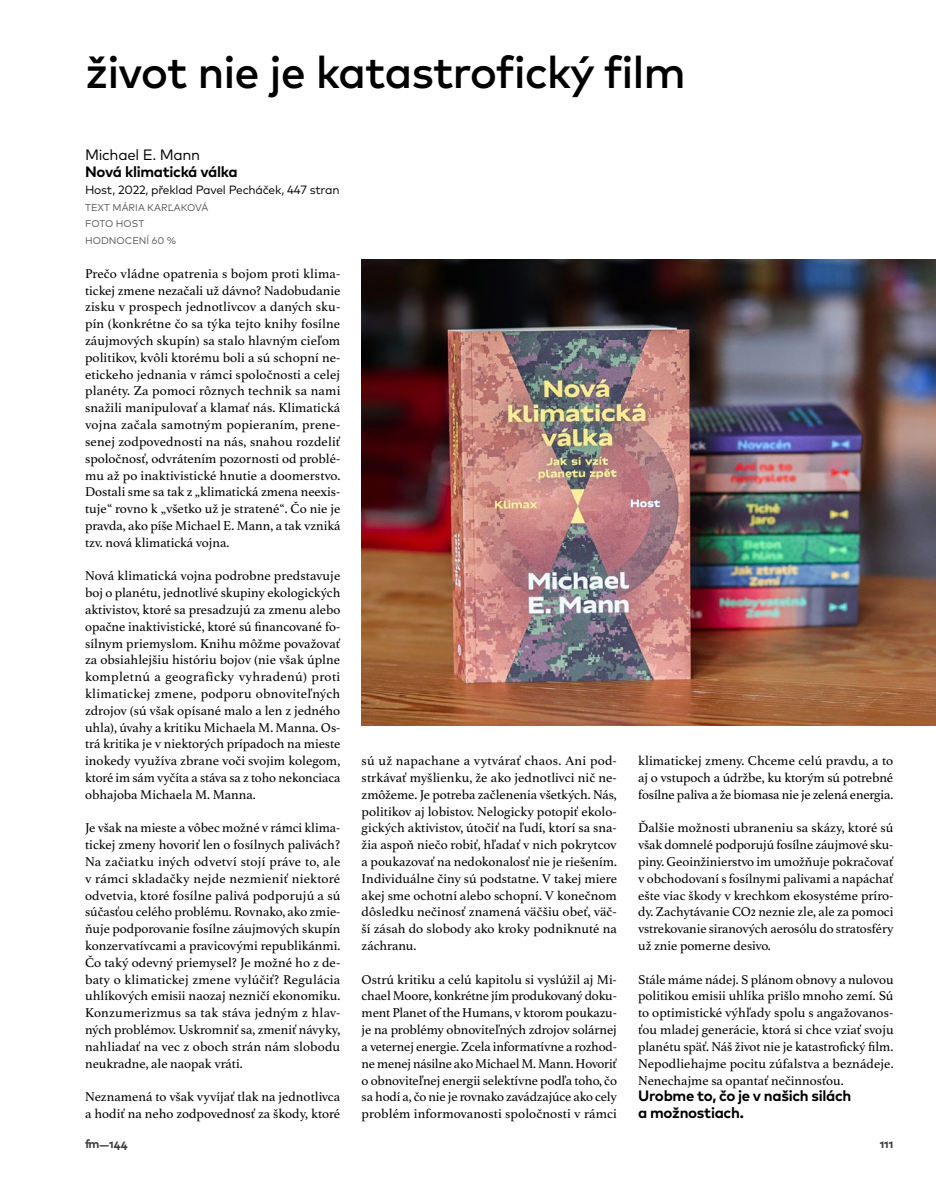
<style>
.page{position:relative;width:936px;height:1191px;background:#fff}
.page>*{position:absolute;margin:0;border:0;box-sizing:border-box;transform-origin:0 0}
.t1{font:500 45px "Mark Pro";letter-spacing:-.025em;color:#000}
.t2{font:700 15px/16.8px "Mark Pro";letter-spacing:-.02em;color:#000}
.t3{font:15px "Mark Pro";letter-spacing:-.02em;color:#000}
.t4{font:13.5px/16.8px "Athelas";color:#000;text-align:justify}
.t5{font:12px "Mark Pro";letter-spacing:-.02em;color:#000}
.t6{font:700 12px "Mark Pro";letter-spacing:-.015em;color:#3c3c3b}
.t7{font:9.75px/16.8px "Mark Pro";letter-spacing:.005em;color:#575756}
</style>
<div class="page">
<img style="left:361px;top:259px;width:574px;height:466px">
<h1 class="t1" style="left:85px;top:38px;width:602px">život nie je katastrofický film</h1>
<p class="t3" style="left:85px;top:144px;width:117px">Michael E. Mann</p>
<p class="t2" style="left:85px;top:162px;width:154px">Nová klimatická válka</p>
<p class="t5" style="left:85px;top:180px;width:256px">Host, 2022, překlad Pavel Pecháček, 447 stran</p>
<p class="t7" style="left:85px;top:198px;width:125px">TEXT MÁRIA KARĽAKOVÁ<br>FOTO HOST<br>HODNOCENÍ 60 %</p>
<p class="t4" style="left:85px;top:265px;width:257px">Prečo vládne opatrenia s bojom proti klima&shy;tickej zmene nezačali už dávno? Nadobudanie zisku v prospech jednotlivcov a daných sku&shy;pín (konkrétne čo sa týka tejto knihy fosílne záujmových skupín) sa stalo hlavným cieľom politikov, kvôli ktorému boli a sú schopní ne&shy;etickeho jednania v rámci spoločnosti a celej planéty. Za pomoci rôznych technik sa nami snažili manipulovať a klamať nás. Klimatická vojna začala samotným popieraním, prene&shy;senej zodpovednosti na nás, snahou rozdeliť spoločnosť, odvrátením pozornosti od problé&shy;mu až po inaktivistické hnutie a doomerstvo.<br>Dostali sme sa tak z „klimatická zmena neexis&shy;tuje“ rovno k „všetko už je stratené“. Čo nie je pravda, ako píše Michael E. Mann, a tak vzniká tzv. nová klimatická vojna.</p>
<p class="t4" style="left:85px;top:567px;width:257px">Nová klimatická vojna podrobne predstavuje boj o planétu, jednotlivé skupiny ekologických aktivistov, ktoré sa presadzujú za zmenu alebo opačne inaktivistické, ktoré sú financované fo&shy;sílnym priemyslom. Knihu môžme považovať za obsiahlejšiu históriu bojov (nie však úplne kompletnú a geograficky vyhradenú) proti klimatickej zmene, podporu obnoviteľných zdrojov (sú však opísané malo a len z jedného uhla), úvahy a kritiku Michaela M. Manna. Os&shy;trá kritika je v niektorých prípadoch na mieste inokedy využíva zbrane voči svojim kolegom, ktoré im sám vyčíta a stáva sa z toho nekonciaca obhajoba Michaela M. Manna.</p>
<p class="t4" style="left:85px;top:819px;width:257px">Je však na mieste a vôbec možné v rámci klima&shy;tickej zmeny hovoriť len o fosílnych palivách?<br>Na začiatku iných odvetví stojí práve to, ale v rámci skladačky nejde nezmieniť niektoré odvetvia, ktoré fosílne palivá podporujú a sú súčasťou celého problému. Rovnako, ako zmie&shy;ňuje podporovanie fosílne záujmových skupín konzervatívcami a pravicovými republikánmi.<br>Čo taký odevný priemysel? Je možné ho z de&shy;baty o klimatickej zmene vylúčiť? Regulácia uhlíkových emisii naozaj nezničí ekonomiku.<br>Konzumerizmus sa tak stáva jedným z hlav&shy;ných problémov. Uskromniť sa, zmeniť návyky, nahliadať na vec z oboch strán nám slobodu neukradne, ale naopak vráti.</p>
<p class="t4" style="left:85px;top:1088px;width:257px">Neznamená to však vyvíjať tlak na jednotlivca a hodiť na neho zodpovednosť za škody, ktoré</p>
<p class="t4" style="left:361px;top:752px;width:257px">sú už napachane a vytvárať chaos. Ani pod&shy;strkávať myšlienku, že ako jednotlivci nič ne&shy;zmôžeme. Je potreba začlenenia všetkých. Nás, politikov aj lobistov. Nelogicky potopiť ekolo&shy;gických aktivistov, útočiť na ľudí, ktorí sa sna&shy;žia aspoň niečo robiť, hľadať v nich pokrytcov a poukazovať na nedokonalosť nie je riešením.<br>Individuálne činy sú podstatne. V takej miere akej sme ochotní alebo schopní. V konečnom dôsledku nečinosť znamená väčšiu obeť, väč&shy;ší zásah do slobody ako kroky podniknuté na záchranu.</p>
<p class="t4" style="left:361px;top:971px;width:257px">Ostrú kritiku a celú kapitolu si vyslúžil aj Mi&shy;chael Moore, konkrétne jím produkovaný doku&shy;ment Planet of the Humans, v ktorom poukazu&shy;je na problémy obnoviteľných zdrojov solárnej a veternej energie. Zcela informatívne a rozhod&shy;ne menej násilne ako Michael M. Mann. Hovoriť o obnoviteľnej energii selektívne podľa toho, čo sa hodí a, čo nie je rovnako zavádzajúce ako cely problém informovanosti spoločnosti v rámci</p>
<p class="t4" style="left:638px;top:752px;width:257px">klimatickej zmeny. Chceme celú pravdu, a to aj o vstupoch a údržbe, ku ktorým sú potrebné fosílne paliva a že biomasa nie je zelená energia.</p>
<p class="t4" style="left:638px;top:819px;width:257px">Ďalšie možnosti ubraneniu sa skázy, ktoré sú však domnelé podporujú fosílne záujmové sku&shy;piny. Geoinžinierstvo im umožňuje pokračovať v obchodovaní s fosílnymi palivami a napáchať ešte viac škody v krechkom ekosystéme príro&shy;dy. Zachytávanie CO2 neznie zle, ale za pomoci vstrekovanie siranových aerosólu do stratosféry už znie pomerne desivo.</p>
<p class="t4" style="left:638px;top:971px;width:257px">Stále máme nádej. S plánom obnovy a nulovou politikou emisii uhlíka prišlo mnoho zemí. Sú to optimistické výhľady spolu s angažovanos&shy;ťou mladej generácie, ktorá si chce vziať svoju planétu späť. Náš život nie je katastrofický film.<br>Nepodliehajme pocitu zúfalstva a beznádeje.<br>Nenechajme sa opantať nečinnosťou.</p>
<p class="t2" style="left:638px;top:1086px;width:215px">Urobme to, čo je v našich silách a možnostiach.</p>
<p class="t6" style="left:85px;top:1135px;width:44px">fm—144</p>
<p class="t6" style="left:879px;top:1135px;width:15px">111</p>
</div>
